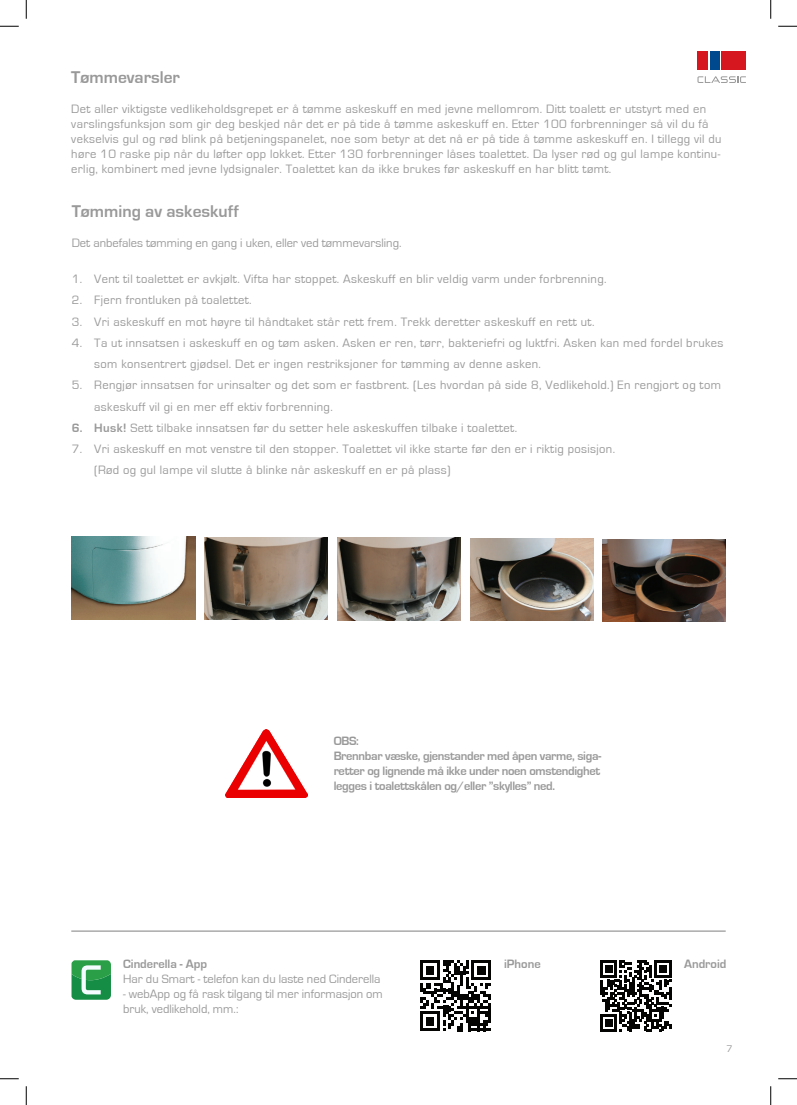
<style>
.page{position:relative;width:797px;height:1105px;background:#fff}
.page>*{position:absolute;margin:0;border:0;box-sizing:border-box;transform-origin:0 0}
.t1{font:700 17.5px "Eurostile";color:#999}
.t2{font:12.5px/15px "Eurostile";letter-spacing:.03em;color:#999}
.t3{font:12.5px/15px "Eurostile";color:#999}
.t4{font:700 12.5px/15px "Eurostile";letter-spacing:-.025em;color:#999;text-align:justify}
.t5{font:700 12.5px "Eurostile";color:#999}
.t6{font:10px "Eurostile";color:#999}
.s1{font-weight:700}
</style>
<div class="page">
<div style="left:697px;top:51px;width:10px;height:19px;background:#d7171f"></div>
<div style="left:721px;top:51px;width:25px;height:19px;background:#d7171f"></div>
<div style="left:710px;top:51px;width:9px;height:19px;background:#01498e"></div>
<svg style="left:697px;top:76px;width:49px;height:7px"></svg>
<img style="left:72px;top:536px;width:123px;height:83px">
<img style="left:205px;top:537px;width:123px;height:82px">
<img style="left:338px;top:538px;width:123px;height:82px">
<img style="left:470px;top:539px;width:123px;height:82px">
<img style="left:602px;top:539px;width:123px;height:82px">
<img style="left:226px;top:729px;width:81px;height:68px">
<hr style="left:71px;top:930px;width:654px;height:2px;background:#999">
<svg style="left:420px;top:960px;width:71px;height:71px"></svg>
<svg style="left:600px;top:960px;width:71px;height:71px"></svg>
<svg style="left:71px;top:960px;width:40px;height:40px;background:#47a868"></svg>
<svg style="left:0;top:25px;width:19px;height:2px"></svg>
<svg style="left:778px;top:25px;width:19px;height:2px"></svg>
<svg style="left:0;top:1078px;width:19px;height:1px"></svg>
<svg style="left:778px;top:1078px;width:19px;height:1px"></svg>
<svg style="left:25px;top:0;width:2px;height:19px"></svg>
<svg style="left:25px;top:1086px;width:2px;height:19px"></svg>
<svg style="left:770px;top:0;width:1px;height:19px"></svg>
<svg style="left:770px;top:1086px;width:1px;height:19px"></svg>
<p class="t1" style="left:71px;top:68px;width:110px">Tømmevarsler</p>
<p class="t2" style="left:71px;top:102px;width:651px">Det aller viktigste vedlikeholdsgrepet er å tømme askeskuff en med jevne mellomrom. Ditt toalett er utstyrt med en varslingsfunksjon som gir deg beskjed når det er på tide å tømme askeskuff en. Etter 100 forbrenninger så vil du få vekselvis gul og rød blink på betjeningspanelet, noe som betyr at det nå er på tide å tømme askeskuff en. I tillegg vil du høre 10 raske pip når du løfter opp lokket. Etter 130 forbrenninger låses toalettet. Da lyser rød og gul lampe kontinu&shy;erlig, kombinert med jevne lydsignaler. Toalettet kan da ikke brukes før askeskuff en har blitt tømt.</p>
<p class="t1" style="left:72px;top:201px;width:169px">Tømming av askeskuff</p>
<p class="t3" style="left:72px;top:235px;width:331px">Det anbefales tømming en gang i uken, eller ved tømmevarsling.</p>
<p class="t2" style="left:72px;top:272px;width:536px">1. Vent til toalettet er avkjølt. Vifta har stoppet. Askeskuff en blir veldig varm under forbrenning.</p>
<p class="t2" style="left:72px;top:293px;width:181px">2. Fjern frontluken på toalettet.</p>
<p class="t2" style="left:72px;top:314px;width:524px">3. Vri askeskuff en mot høyre til håndtaket står rett frem. Trekk deretter askeskuff en rett ut.</p>
<p class="t2" style="left:94px;top:332px;width:630px;line-height:21.2px;text-indent:-22px">4. Ta ut innsatsen i askeskuff en og tøm asken. Asken er ren, tørr, bakteriefri og luktfri. Asken kan med fordel brukes som konsentrert gjødsel. Det er ingen restriksjoner for tømming av denne asken.</p>
<p class="t2" style="left:94px;top:375px;width:628px;line-height:21.2px;text-indent:-22px">5. Rengjør innsatsen for urinsalter og det som er fastbrent. (Les hvordan på side 8, Vedlikehold.) En rengjort og tom askeskuff vil gi en mer eff ektiv forbrenning.</p>
<p class="t2" style="left:72px;top:420px;width:447px"><span class="s1">6. Husk!</span> Sett tilbake innsatsen før du setter hele askeskuffen tilbake i toalettet.</p>
<p class="t2" style="left:94px;top:439px;width:522px;line-height:21.2px;text-indent:-22px">7. Vri askeskuff en mot venstre til den stopper. Toalettet vil ikke starte før den er i riktig posisjon. (Rød og gul lampe vil slutte å blinke når askeskuff en er på plass)</p>
<p class="t4" style="left:334px;top:733px;width:27px">OBS:</p>
<p class="t4" style="left:334px;top:748px;width:269px">Brennbar væske, gjenstander med åpen varme, siga&shy;retter og lignende må ikke under noen omstendighet legges i toalettskålen og/eller ”skylles” ned.</p>
<p class="t5" style="left:123px;top:957px;width:86px">Cinderella - App</p>
<p class="t4" style="left:504px;top:957px;width:38px">iPhone</p>
<p class="t5" style="left:684px;top:957px;width:44px">Android</p>
<p class="t3" style="left:123px;top:972px;width:259px">Har du Smart - telefon kan du laste ned Cinderella</p>
<p class="t3" style="left:123px;top:987px;width:261px">- webApp og få rask tilgang til mer informasjon om bruk, vedlikehold, mm.:</p>
<p class="t6" style="left:726px;top:1043px;width:8px">7</p>
</div>
